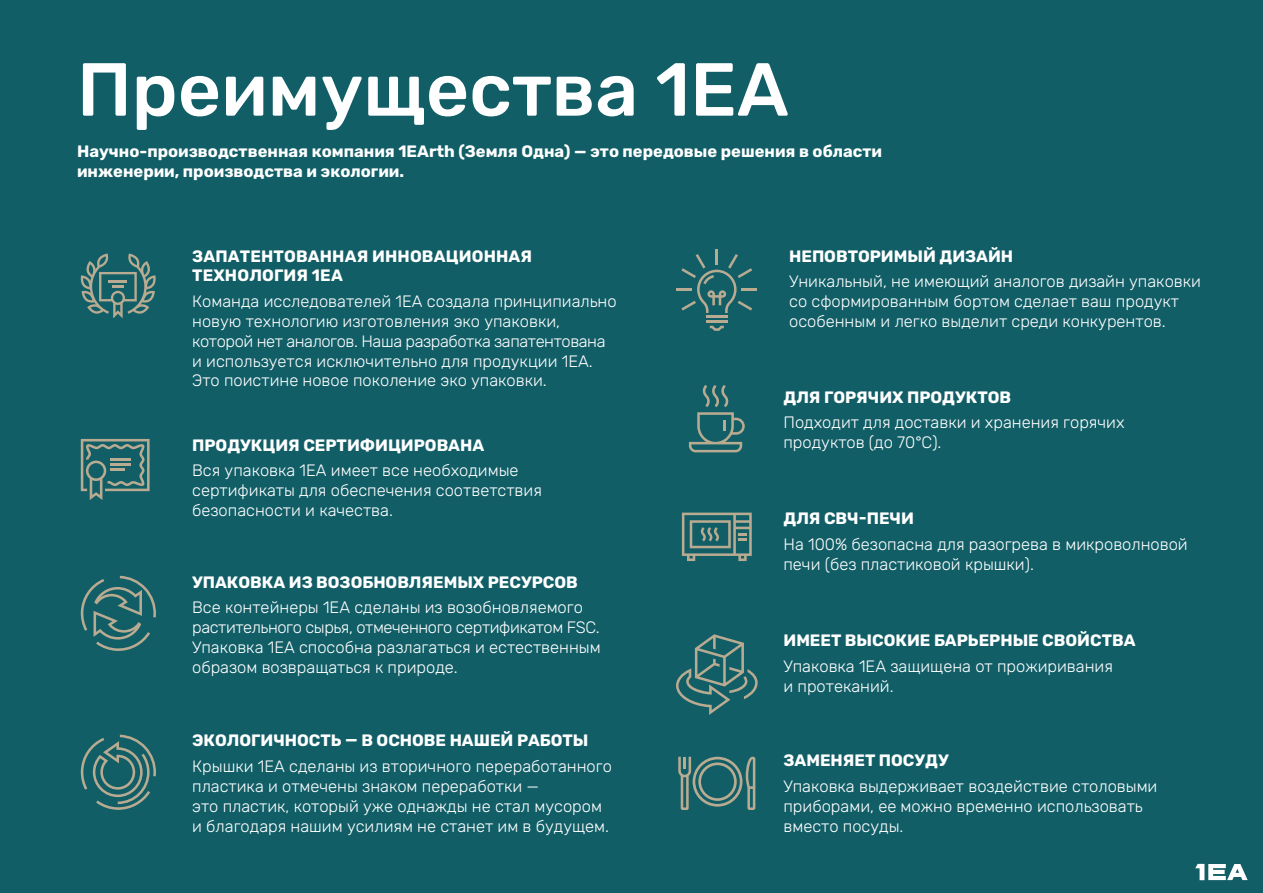
<style>
.page{position:relative;width:1263px;height:893px;background:#115e67}
.page>*{position:absolute;margin:0;border:0;box-sizing:border-box;transform-origin:0 0}
.t1{font:500 75px "Rubik";color:#fff}
.t2{font:300 16.5px/19.8px "Rubik";color:#fff}
.t3{font:700 16.5px/19.8px "Rubik";color:#fff}
</style>
<div class="page">
<svg style="left:710px;top:326px;width:14px;height:5px"></svg>
<hr style="left:706px;top:316px;width:22px;height:2px;background:#b8ab91">
<hr style="left:706px;top:321px;width:22px;height:2px;background:#b8ab91">
<hr style="left:715px;top:249px;width:3px;height:16px;background:#b8ab91">
<hr style="left:677px;top:288px;width:15px;height:3px;background:#b8ab91">
<hr style="left:742px;top:288px;width:15px;height:3px;background:#b8ab91">
<svg style="left:681px;top:254px;width:71px;height:59px"></svg>
<svg style="left:689px;top:385px;width:56px;height:67px"></svg>
<svg style="left:682px;top:513px;width:70px;height:48px"></svg>
<svg style="left:676px;top:634px;width:82px;height:81px"></svg>
<svg style="left:678px;top:757px;width:77px;height:53px"></svg>
<svg style="left:80px;top:253px;width:76px;height:65px"></svg>
<svg style="left:81px;top:439px;width:69px;height:61px"></svg>
<hr style="left:110px;top:458px;width:20px;height:3px;background:#b8ab91">
<hr style="left:110px;top:463px;width:20px;height:3px;background:#b8ab91">
<hr style="left:110px;top:468px;width:14px;height:3px;background:#b8ab91">
<svg style="left:81px;top:576px;width:75px;height:75px"></svg>
<svg style="left:81px;top:735px;width:75px;height:75px"></svg>
<svg style="left:1195px;top:864px;width:52px;height:16px"></svg>
<h1 class="t1" style="left:77px;top:48px;width:713px">Преимущества 1ЕА</h1>
<p class="t3" style="left:77px;top:142px;width:806px">Научно-производственная компания 1EArth (Земля Одна) — это передовые решения в области инженерии, производства и экологии.</p>
<p class="t3" style="left:192px;top:246px;width:341px">ЗАПАТЕНТОВАННАЯ ИННОВАЦИОННАЯ<br>ТЕХНОЛОГИЯ 1EA</p>
<p class="t2" style="left:192px;top:292px;width:426px">Команда исследователей 1ЕА создала принципиально новую технологию изготовления эко упаковки, которой нет аналогов. Наша разработка запатентована и используется исключительно для продукции 1ЕА.<br>Это поистине новое поколение эко упаковки.</p>
<p class="t3" style="left:192px;top:435px;width:294px">ПРОДУКЦИЯ СЕРТИФИЦИРОВАНА</p>
<p class="t2" style="left:192px;top:461px;width:351px">Вся упаковка 1EA имеет все необходимые сертификаты для обеспечения соответствия безопасности и качества.</p>
<p class="t3" style="left:192px;top:572px;width:387px">УПАКОВКА ИЗ ВОЗОБНОВЛЯЕМЫХ РЕСУРСОВ</p>
<p class="t2" style="left:192px;top:598px;width:410px">Все контейнеры 1ЕА сделаны из возобновляемого растительного сырья, отмеченного сертификатом FSC.<br>Упаковка 1ЕА способна разлагаться и естественным образом возвращаться к природе.</p>
<p class="t3" style="left:192px;top:731px;width:398px">ЭКОЛОГИЧНОСТЬ — В ОСНОВЕ НАШЕЙ РАБОТЫ</p>
<p class="t2" style="left:192px;top:757px;width:421px">Крышки 1ЕА сделаны из вторичного переработанного пластика и отмечены знаком переработки —<br>это пластик, который уже однажды не стал мусором и благодаря нашим усилиям не станет им в будущем.</p>
<p class="t3" style="left:789px;top:246px;width:226px">НЕПОВТОРИМЫЙ ДИЗАЙН</p>
<p class="t2" style="left:789px;top:272px;width:413px">Уникальный, не имеющий аналогов дизайн упаковки со сформированным бортом сделает ваш продукт особенным и легко выделит среди конкурентов.</p>
<p class="t3" style="left:783px;top:387px;width:229px">ДЛЯ ГОРЯЧИХ ПРОДУКТОВ</p>
<p class="t2" style="left:783px;top:413px;width:343px">Подходит для доставки и хранения горячих продуктов (до 70°С).</p>
<p class="t3" style="left:783px;top:509px;width:132px">ДЛЯ СВЧ-ПЕЧИ</p>
<p class="t2" style="left:783px;top:535px;width:406px">На 100% безопасна для разогрева в микроволновой печи (без пластиковой крышки).</p>
<p class="t3" style="left:783px;top:631px;width:354px">ИМЕЕТ ВЫСОКИЕ БАРЬЕРНЫЕ СВОЙСТВА</p>
<p class="t2" style="left:783px;top:657px;width:331px">Упаковка 1ЕА защищена от прожиривания и протеканий.</p>
<p class="t3" style="left:783px;top:751px;width:167px">ЗАМЕНЯЕТ ПОСУДУ</p>
<p class="t2" style="left:783px;top:777px;width:375px">Упаковка выдерживает воздействие столовыми приборами, ее можно временно использовать вместо посуды.</p>
</div>
